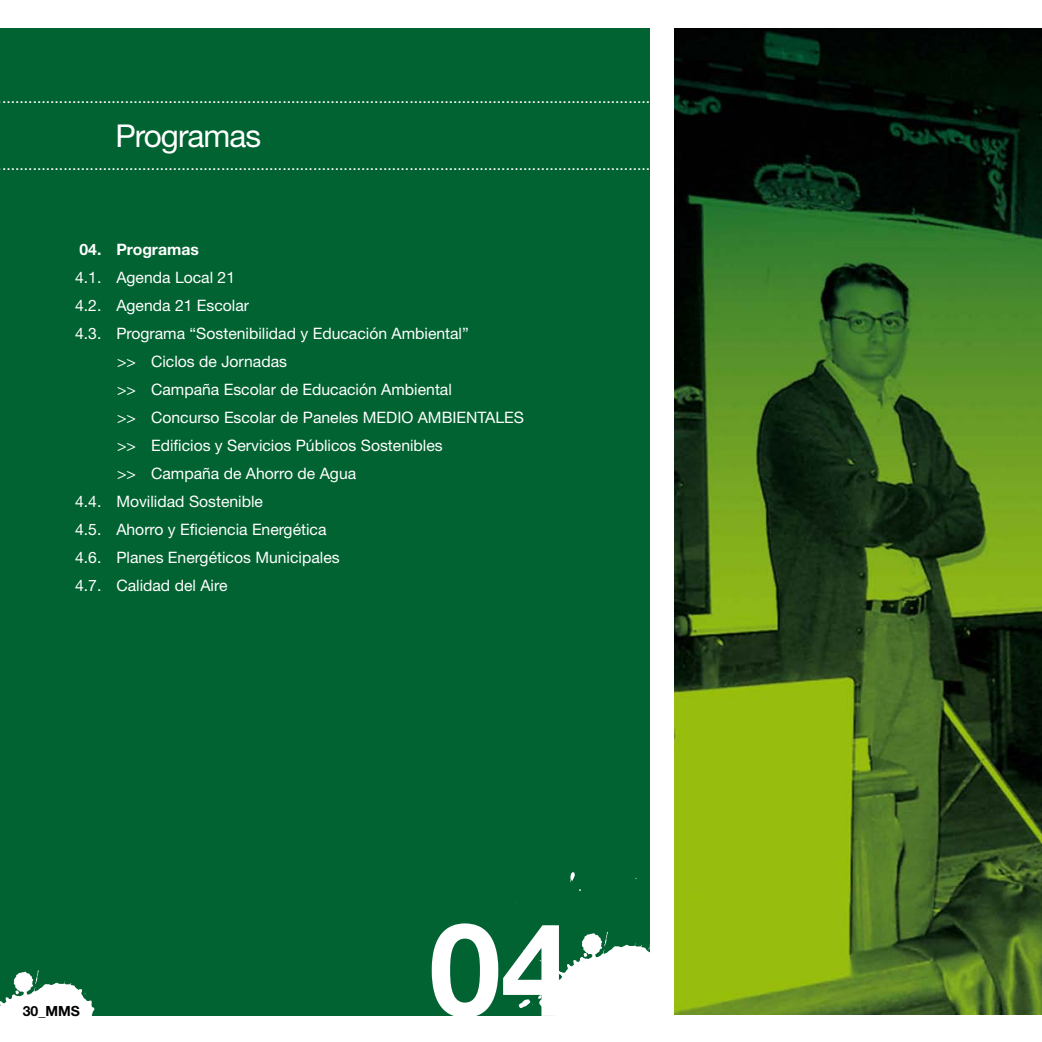
<style>
.page{position:relative;width:1042px;height:1042px;background:#fff}
.page>*{position:absolute;margin:0;border:0;box-sizing:border-box;transform-origin:0 0}
.t1{font:700 129.5px "Helvetica Neue LT Std";color:#fff}
.t2{font:31.5px "Helvetica Neue LT Std";letter-spacing:-.03em;color:#fff}
.t3{font:15.75px/28px "Helvetica Neue LT Std";color:#fff;text-align:justify}
.t4{font:700 15.75px "Helvetica Neue LT Std";color:#fff}
.t5{font:700 14px "Helvetica Neue LT Std";color:#000}
</style>
<div class="page">
<img style="left:675px;top:28px;width:367px;height:986px">
<div style="left:0;top:28px;width:650px;height:988px;background:#006331"></div>
<svg style="left:515px;top:872px;width:161px;height:144px"></svg>
<svg style="left:0;top:970px;width:95px;height:46px"></svg>
<p class="t3" style="left:2px;top:83px;width:658px">......................................................................................................................................................</p>
<h2 class="t2" style="left:115px;top:117px;width:147px">Programas</h2>
<p class="t3" style="left:2px;top:151px;width:650px">....................................................................................................................................................</p>
<p class="t4" style="left:80px;top:239px;width:23px">04.</p>
<p class="t3" style="left:75px;top:263px;width:28px">4.1.<br>4.2.<br>4.3.</p>
<p class="t3" style="left:75px;top:487px;width:28px">4.4.<br>4.5.<br>4.6.<br>4.7.</p>
<p class="t4" style="left:116px;top:239px;width:84px">Programas</p>
<p class="t3" style="left:116px;top:263px;width:120px">Agenda Local 21</p>
<p class="t3" style="left:116px;top:291px;width:134px">Agenda 21 Escolar</p>
<p class="t3" style="left:116px;top:319px;width:354px">Programa “Sostenibilidad y Educación Ambiental”</p>
<p class="t3" style="left:151px;top:347px;width:137px">Ciclos de Jornadas</p>
<p class="t3" style="left:151px;top:375px;width:302px">Campaña Escolar de Educación Ambiental</p>
<p class="t3" style="left:151px;top:403px;width:374px">Concurso Escolar de Paneles MEDIO AMBIENTALES</p>
<p class="t3" style="left:151px;top:431px;width:293px">Edificios y Servicios Públicos Sostenibles</p>
<p class="t3" style="left:151px;top:459px;width:207px">Campaña de Ahorro de Agua</p>
<p class="t3" style="left:116px;top:487px;width:148px">Movilidad Sostenible</p>
<p class="t3" style="left:116px;top:515px;width:212px">Ahorro y Eficiencia Energética</p>
<p class="t3" style="left:116px;top:543px;width:225px">Planes Energéticos Municipales</p>
<p class="t3" style="left:116px;top:571px;width:113px">Calidad del Aire</p>
<p class="t3" style="left:117px;top:347px;width:20px">&gt;&gt; &gt;&gt; &gt;&gt; &gt;&gt; &gt;&gt;</p>
<p class="t5" style="left:23px;top:1002px;width:59px">30_MMS</p>
<h1 class="t1" style="left:429px;top:889px;width:182px">04.</h1>
</div>
